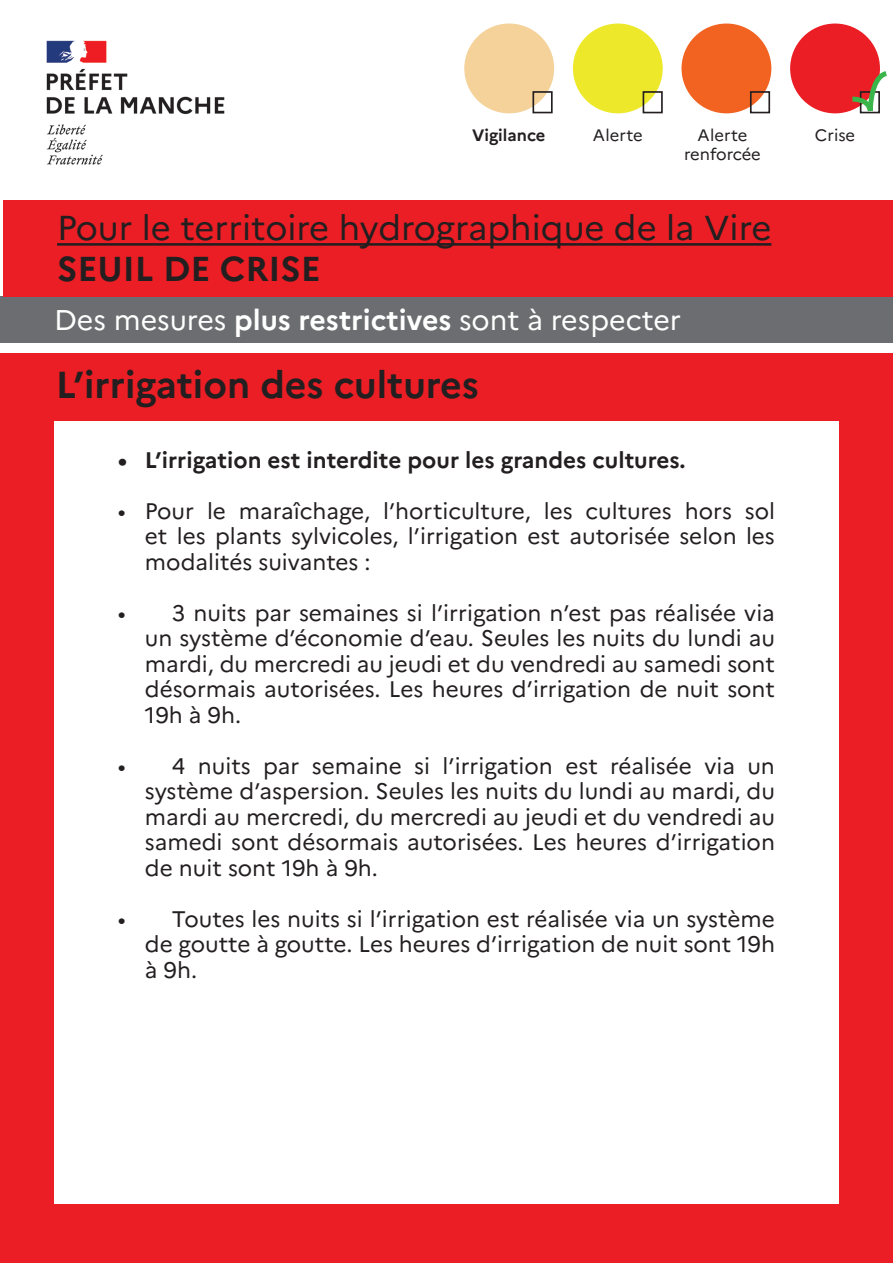
<style>
.page{position:relative;width:893px;height:1263px;background:#fff}
.page>*{position:absolute;margin:0;border:0;box-sizing:border-box;transform-origin:0 0}
.t1{font:700 37.5px "Marianne";color:#231f20}
.t2{font:34.5px "Marianne";color:#231f20}
.t3{font:700 34.5px "Marianne";color:#231f20}
.t4{font:28.5px "Marianne";color:#fff}
.t5{font:22.5px/25.5px "Marianne";color:#231f20;text-align:justify}
.t6{font:700 22.5px "Marianne";color:#231f20}
.t7{font:16.5px "Marianne";color:#231f20}
.t8{font:700 16.5px "Marianne";color:#231f20}
.s1{font-weight:700}
</style>
<div class="page">
<div style="left:0;top:354px;width:893px;height:909px;background:#ea1e24"></div>
<div style="left:0;top:297px;width:893px;height:46px;background:#6c6d70"></div>
<img style="left:46px;top:40px;width:179px;height:125px">
<div style="left:3px;top:200px;width:890px;height:97px;background:#ea1e24"></div>
<hr style="left:57px;top:243px;width:714px;height:3px;background:#231f20">
<div style="left:464px;top:24px;width:90px;height:89px;background:#f4d29a;border-radius:50%"></div>
<div style="left:573px;top:24px;width:90px;height:89px;background:#ede92a;border-radius:50%"></div>
<div style="left:681px;top:24px;width:90px;height:89px;background:#f26221;border-radius:50%"></div>
<div style="left:790px;top:24px;width:90px;height:89px;background:#ea1e24;border-radius:50%"></div>
<div style="left:532px;top:91px;width:21px;height:22px;border:2px solid #231f20"></div>
<div style="left:643px;top:91px;width:20px;height:22px;border:2px solid #231f20"></div>
<div style="left:750px;top:91px;width:20px;height:22px;border:2px solid #231f20"></div>
<div style="left:860px;top:91px;width:20px;height:22px;border:2px solid #231f20"></div>
<svg style="left:850px;top:70px;width:37px;height:41px"></svg>
<div style="left:54px;top:421px;width:785px;height:782px;background:#fff"></div>
<p class="t8" style="left:472px;top:125px;width:75px">Vigilance</p>
<p class="t7" style="left:593px;top:125px;width:51px">Alerte</p>
<p class="t7" style="left:698px;top:125px;width:51px">Alerte</p>
<p class="t7" style="left:684px;top:144px;width:78px">renforcée</p>
<p class="t2" style="left:57px;top:207px;width:716px">Pour le territoire hydrographique de la Vire</p>
<p class="t3" style="left:57px;top:248px;width:266px">SEUIL DE CRISE</p>
<p class="t4" style="left:54px;top:302px;width:629px">Des mesures <span class="s1">plus restrictives</span> sont à respecter</p>
<p class="t1" style="left:56px;top:361px;width:424px">L’irrigation des cultures</p>
<p class="t6" style="left:118px;top:446px;width:569px">• L’irrigation est interdite pour les grandes cultures.</p>
<p class="t5" style="left:145px;top:498px;width:632px;text-indent:-27px">• Pour le maraîchage, l’horticulture, les cultures hors sol et les plants sylvicoles, l’irrigation est autorisée selon les modalités suivantes :</p>
<p class="t5" style="left:145px;top:600px;width:632px;text-indent:-27px">• 3 nuits par semaines si l’irrigation n’est pas réalisée via un système d’économie d’eau. Seules les nuits du lundi au mardi, du mercredi au jeudi et du vendredi au samedi sont désormais autorisées. Les heures d’irrigation de nuit sont 19h à 9h.</p>
<p class="t5" style="left:145px;top:753px;width:632px;text-indent:-27px">• 4 nuits par semaine si l’irrigation est réalisée via un système d’aspersion. Seules les nuits du lundi au mardi, du mardi au mercredi, du mercredi au jeudi et du vendredi au samedi sont désormais autorisées. Les heures d’irrigation de nuit sont 19h à 9h.</p>
<p class="t5" style="left:145px;top:906px;width:632px;text-indent:-27px">• Toutes les nuits si l’irrigation est réalisée via un système de goutte à goutte. Les heures d’irrigation de nuit sont 19h à 9h.</p>
<p class="t7" style="left:815px;top:125px;width:42px">Crise</p>
</div>
